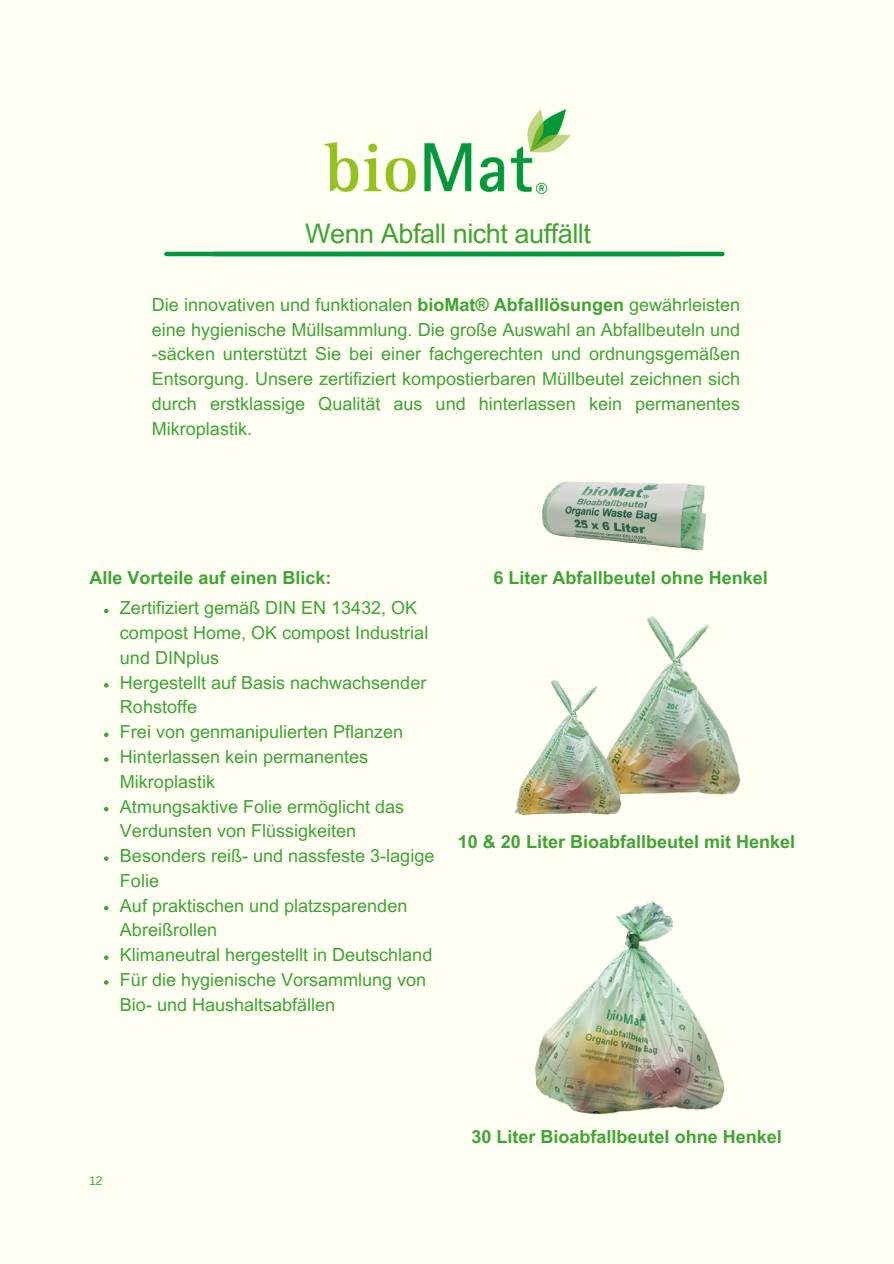
<style>
.page{position:relative;width:894px;height:1264px;background:#fff}
.page>*{position:absolute;margin:0;border:0;box-sizing:border-box;transform-origin:0 0}
.t1{font:27px "Arial MT Pro";letter-spacing:-.015em;color:#3fa435}
.t2{font:18px/24.8px "Arial MT Pro";color:#3fa435}
.t3{font:700 18px "Arial MT Pro";color:#3fa435}
.t4{font:12px "Canva Sans";color:#3fa435}
.s1{font-weight:700}
</style>
<div class="page">
<div style="left:0;top:0;width:893px;height:1263px;background:#fffef2"></div>
<img style="left:324px;top:109px;width:247px;height:85px">
<hr style="left:166px;top:252px;width:556px;height:4px;background:#00983a">
<img style="left:542px;top:481px;width:164px;height:70px">
<img style="left:535px;top:900px;width:190px;height:215px">
<img style="left:646px;top:616px;width:95px;height:179px">
<img style="left:514px;top:671px;width:168px;height:145px">
<svg style="left:104px;top:608px;width:4px;height:5px"></svg>
<svg style="left:104px;top:683px;width:4px;height:4px"></svg>
<svg style="left:104px;top:732px;width:4px;height:5px"></svg>
<svg style="left:104px;top:757px;width:4px;height:4px"></svg>
<svg style="left:104px;top:806px;width:4px;height:5px"></svg>
<svg style="left:104px;top:856px;width:4px;height:4px"></svg>
<svg style="left:104px;top:906px;width:4px;height:4px"></svg>
<svg style="left:104px;top:955px;width:4px;height:4px"></svg>
<svg style="left:104px;top:980px;width:4px;height:4px"></svg>
<p class="t1" style="left:305px;top:223px;width:287px">Wenn Abfall nicht auffällt</p>
<h1 class="t2" style="left:152px;top:294px;width:589px;text-align:justify">Die innovativen und funktionalen <span class="s1">bioMat® Abfalllösungen</span> gewährleisten eine hygienische Müllsammlung. Die große Auswahl an Abfallbeuteln und -säcken unterstützt Sie bei einer fachgerechten und ordnungsgemäßen Entsorgung. Unsere zertifiziert kompostierbaren Müllbeutel zeichnen sich durch erstklassige Qualität aus und hinterlassen kein permanentes Mikroplastik.</h1>
<p class="t3" style="left:89px;top:571px;width:244px">Alle Vorteile auf einen Blick:</p>
<p class="t2" style="left:120px;top:598px;width:310px">Zertifiziert gemäß DIN EN 13432, OK compost Home, OK compost Industrial und DINplus</p>
<p class="t2" style="left:120px;top:672px;width:308px">Hergestellt auf Basis nachwachsender<br>Rohstoffe</p>
<p class="t2" style="left:120px;top:721px;width:285px">Frei von genmanipulierten Pflanzen</p>
<p class="t2" style="left:120px;top:746px;width:250px">Hinterlassen kein permanentes<br>Mikroplastik</p>
<p class="t2" style="left:120px;top:796px;width:286px">Atmungsaktive Folie ermöglicht das<br>Verdunsten von Flüssigkeiten</p>
<p class="t2" style="left:120px;top:845px;width:316px">Besonders reiß- und nassfeste 3-lagige<br>Folie</p>
<p class="t2" style="left:120px;top:895px;width:289px">Auf praktischen und platzsparenden<br>Abreißrollen</p>
<p class="t2" style="left:120px;top:944px;width:314px">Klimaneutral hergestellt in Deutschland</p>
<p class="t2" style="left:120px;top:969px;width:308px">Für die hygienische Vorsammlung von<br>Bio- und Haushaltsabfällen</p>
<p class="t3" style="left:493px;top:571px;width:276px">6 Liter Abfallbeutel ohne Henkel</p>
<p class="t3" style="left:458px;top:835px;width:339px">10 &amp; 20 Liter Bioabfallbeutel mit Henkel</p>
<p class="t4" style="left:89px;top:1172px;width:14px">12</p>
<p class="t3" style="left:471px;top:1129px;width:312px">30 Liter Bioabfallbeutel ohne Henkel</p>
</div>
